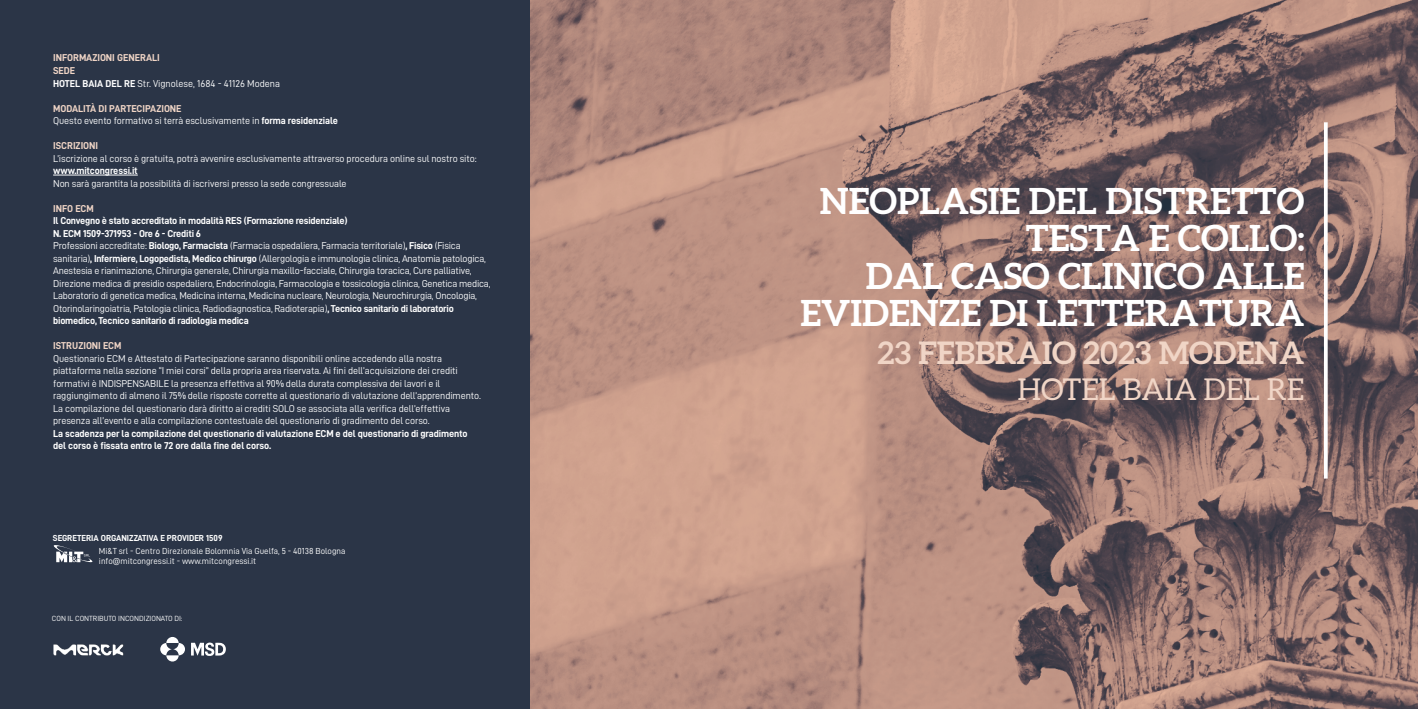
<style>
.page{position:relative;width:1418px;height:709px;background:#fff}
.page>*{position:absolute;margin:0;border:0;box-sizing:border-box;transform-origin:0 0}
.t1{font:700 36.25px/37.5px "Aleo";color:#fff;text-align:right}
.t2{font:700 31.25px "Aleo";color:#f0d5c6}
.t3{font:30px "Aleo";color:#f0d5c6}
.t4{font:10px/12.5px "D DIN";letter-spacing:-.01em;color:#fff}
.t5{font:10px/12.5px "D DIN Bold";letter-spacing:-.02em;color:#fff}
.t6{font:10px/12.5px "D DIN Bold";color:#f0d5c6}
.t7{font:8.75px/10px "D DIN";color:#fff}
.t8{font:8.75px "D DIN Bold";color:#fff}
.t9{font:7.5px "D DIN";color:#fff}
.s1{font-family:"D DIN Bold"}
</style>
<div class="page">
<img style="left:530px;top:0;width:887px;height:709px">
<svg style="left:1323px;top:122px;width:4px;height:356px"></svg>
<div style="left:0;top:0;width:530px;height:709px;background:#2b3547"></div>
<hr style="left:53px;top:175px;width:85px;height:1px;background:#fff">
<img style="left:53px;top:644px;width:71px;height:12px">
<svg style="left:160px;top:637px;width:25px;height:24px"></svg>
<svg style="left:191px;top:642px;width:35px;height:14px"></svg>
<svg style="left:53px;top:545px;width:40px;height:18px"></svg>
<p class="t6" style="left:53px;top:52px;width:108px">INFORMAZIONI GENERALI<br>SEDE</p>
<p class="t4" style="left:53px;top:77px;width:228px"><span class="s1">HOTEL BAIA DEL RE</span> Str. Vignolese, 1684 - 41126 Modena</p>
<p class="t6" style="left:53px;top:102px;width:130px">MODALITÀ DI PARTECIPAZIONE</p>
<p class="t4" style="left:53px;top:114px;width:286px">Questo evento formativo si terrà esclusivamente in <span class="s1">forma residenziale</span></p>
<p class="t6" style="left:53px;top:139px;width:46px">ISCRIZIONI</p>
<p class="t4" style="left:53px;top:152px;width:425px">L’iscrizione al corso è gratuita, potrà avvenire esclusivamente attraverso procedura online sul nostro sito:</p>
<p class="t5" style="left:53px;top:164px;width:86px">www.mitcongressi.it</p>
<p class="t4" style="left:53px;top:177px;width:295px">Non sarà garantita la possibilità di iscriversi presso la sede congressuale</p>
<p class="t6" style="left:53px;top:202px;width:42px">INFO ECM</p>
<p class="t5" style="left:53px;top:214px;width:296px">Il Convegno è stato accreditato in modalità RES (Formazione residenziale)<br>N. ECM 1509-371953 - Ore 6 - Crediti 6</p>
<p class="t4" style="left:53px;top:239px;width:439px">Professioni accreditate: <span class="s1">Biologo, Farmacista</span> (Farmacia ospedaliera, Farmacia territoriale)<span class="s1">, Fisico</span> (Fisica sanitaria)<span class="s1">, Infermiere, Logopedista, Medico chirurgo</span> (Allergologia e immunologia clinica, Anatomia patologica, Anestesia e rianimazione, Chirurgia generale, Chirurgia maxillo-facciale, Chirurgia toracica, Cure palliative, Direzione medica di presidio ospedaliero, Endocrinologia, Farmacologia e tossicologia clinica, Genetica medica, Laboratorio di genetica medica, Medicina interna, Medicina nucleare, Neurologia, Neurochirurgia, Oncologia, Otorinolaringoiatria, Patologia clinica, Radiodiagnostica, Radioterapia)<span class="s1">, Tecnico sanitario di laboratorio</span></p>
<p class="t5" style="left:53px;top:314px;width:197px">biomedico, Tecnico sanitario di radiologia medica</p>
<p class="t6" style="left:53px;top:339px;width:70px">ISTRUZIONI ECM</p>
<p class="t4" style="left:53px;top:352px;width:429px">Questionario ECM e Attestato di Partecipazione saranno disponibili online accedendo alla nostra piattaforma nella sezione “I miei corsi” della propria area riservata. Ai fini dell’acquisizione dei crediti formativi è INDISPENSABILE la presenza effettiva al 90% della durata complessiva dei lavori e il raggiungimento di almeno il 75% delle risposte corrette al questionario di valutazione dell’apprendimento.<br>La compilazione del questionario darà diritto ai crediti SOLO se associata alla verifica dell’effettiva presenza all’evento e alla compilazione contestuale del questionario di gradimento del corso.</p>
<p class="t5" style="left:53px;top:427px;width:416px">La scadenza per la compilazione del questionario di valutazione ECM e del questionario di gradimento del corso è fissata entro le 72 ore dalla fine del corso.</p>
<p class="t8" style="left:53px;top:533px;width:171px">SEGRETERIA ORGANIZZATIVA E PROVIDER 1509</p>
<p class="t7" style="left:99px;top:545px;width:248px">Mi&amp;T srl - Centro Direzionale Bolomnia Via Guelfa, 5 - 40138 Bologna info@mitcongressi.it - www.mitcongressi.it</p>
<p class="t9" style="left:52px;top:614px;width:132px">CON IL CONTRIBUTO INCONDIZIONATO DI:</p>
<h1 class="t1" style="left:800px;top:183px;width:505px">NEOPLASIE DEL DISTRETTO<br>TESTA E COLLO:<br>DAL CASO CLINICO ALLE<br>EVIDENZE DI LETTERATURA</h1>
<h2 class="t2" style="left:877px;top:333px;width:428px">23 FEBBRAIO 2023 MODENA</h2>
<h3 class="t3" style="left:1017px;top:371px;width:288px">HOTEL BAIA DEL RE</h3>
</div>
